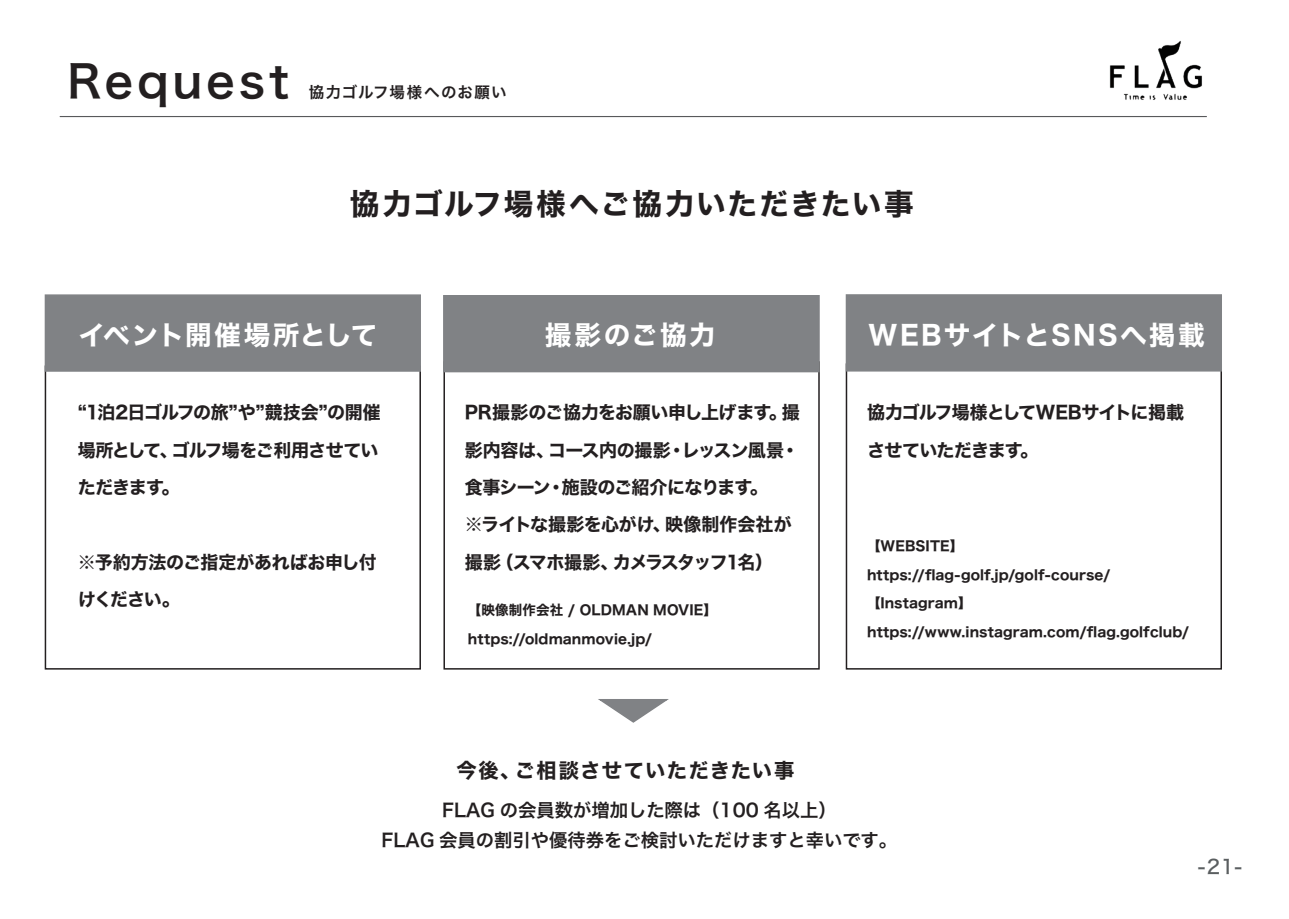
<style>
.page{position:relative;width:1289px;height:919px;background:#fff}
.page>*{position:absolute;margin:0;border:0;box-sizing:border-box;transform-origin:0 0}
.t1{font:44.4px "Hiragino Sans W6";letter-spacing:.09em;color:#231f20}
.t2{font:29.7px "Hiragino Sans W7";letter-spacing:.06em;color:#231f20}
.t3{font:26.7px "Hiragino Sans W7";letter-spacing:.08em;color:#fff}
.t4{font:26.7px "Hiragino Sans W7";letter-spacing:.02em;color:#fff}
.t5{font:20.25px "Hiragino Sans W7";letter-spacing:.065em;color:#231f20}
.t6{font:19.5px "Hiragino Sans W5";color:#5a5e60}
.t7{font:18.3px/30px "Hiragino Sans W6";color:#231f20;text-align:center}
.t8{font:18px/37.3px "Hiragino Sans W7";letter-spacing:-.035em;color:#231f20}
.t9{font:15.6px "Hiragino Sans W6";letter-spacing:.08em;color:#231f20}
.t10{font:13.5px/28.5px "Hiragino Sans W7";letter-spacing:.005em;color:#231f20}
</style>
<div class="page">
<hr style="left:60px;top:116px;width:1146px;height:1px;background:#58595b">
<img style="left:1109px;top:41px;width:93px;height:59px">
<div style="left:45px;top:365px;width:376px;height:304px;border:2px solid #231f20"></div>
<div style="left:443px;top:361px;width:376px;height:308px;border:2px solid #231f20"></div>
<div style="left:845px;top:363px;width:376px;height:306px;border:2px solid #231f20"></div>
<div style="left:45px;top:294px;width:376px;height:78px;background:#808285;border:2px solid #808285"></div>
<div style="left:443px;top:295px;width:376px;height:77px;background:#808285"></div>
<div style="left:845px;top:294px;width:376px;height:77px;background:#808285;border:2px solid #808285"></div>
<svg style="left:598px;top:699px;width:71px;height:24px"></svg>
<h1 class="t1" style="left:67px;top:41px;width:223px">Request</h1>
<p class="t9" style="left:309px;top:78px;width:199px">協力ゴルフ場様へのお願い</p>
<h2 class="t2" style="left:350px;top:180px;width:565px">協力ゴルフ場様へご協力いただきたい事</h2>
<h3 class="t4" style="left:78px;top:313px;width:301px">イベント開催場所として</h3>
<h3 class="t3" style="left:544px;top:313px;width:172px">撮影のご協力</h3>
<h3 class="t3" style="left:868px;top:313px;width:337px">WEBサイトとSNSへ掲載</h3>
<p class="t8" style="left:78px;top:394px;width:304px">“1泊2日ゴルフの旅”や”競技会”の開催場所として、ゴルフ場をご利用させていただきます。</p>
<p class="t8" style="left:78px;top:544px;width:300px">※予約方法のご指定があればお申し付けください。</p>
<p class="t8" style="left:465px;top:394px;width:336px">PR撮影のご協力をお願い申し上げます。撮影内容は、コース内の撮影・レッスン風景・食事シーン・施設のご紹介になります。<br>※ライトな撮影を心がけ、映像制作会社が撮影（スマホ撮影、カメラスタッフ1名）</p>
<p class="t8" style="left:867px;top:394px;width:318px">協力ゴルフ場様としてWEBサイトに掲載させていただきます。</p>
<p class="t10" style="left:867px;top:532px;width:323px">【WEBSITE】https://flag-golf.jp/golf-course/【Instagram】https://www.instagram.com/flag.golfclub/</p>
<p class="t10" style="left:468px;top:596px;width:250px">【映像制作会社 / OLDMAN MOVIE】https://oldmanmovie.jp/</p>
<p class="t5" style="left:456px;top:754px;width:339px">今後、ご相談させていただきたい事</p>
<p class="t7" style="left:381px;top:793px;width:517px">FLAG の会員数が増加した際は（100 名以上）<br>FLAG 会員の割引や優待券をご検討いただけますと幸いです。</p>
<p class="t6" style="left:1197px;top:849px;width:46px">-21-</p>
</div>
